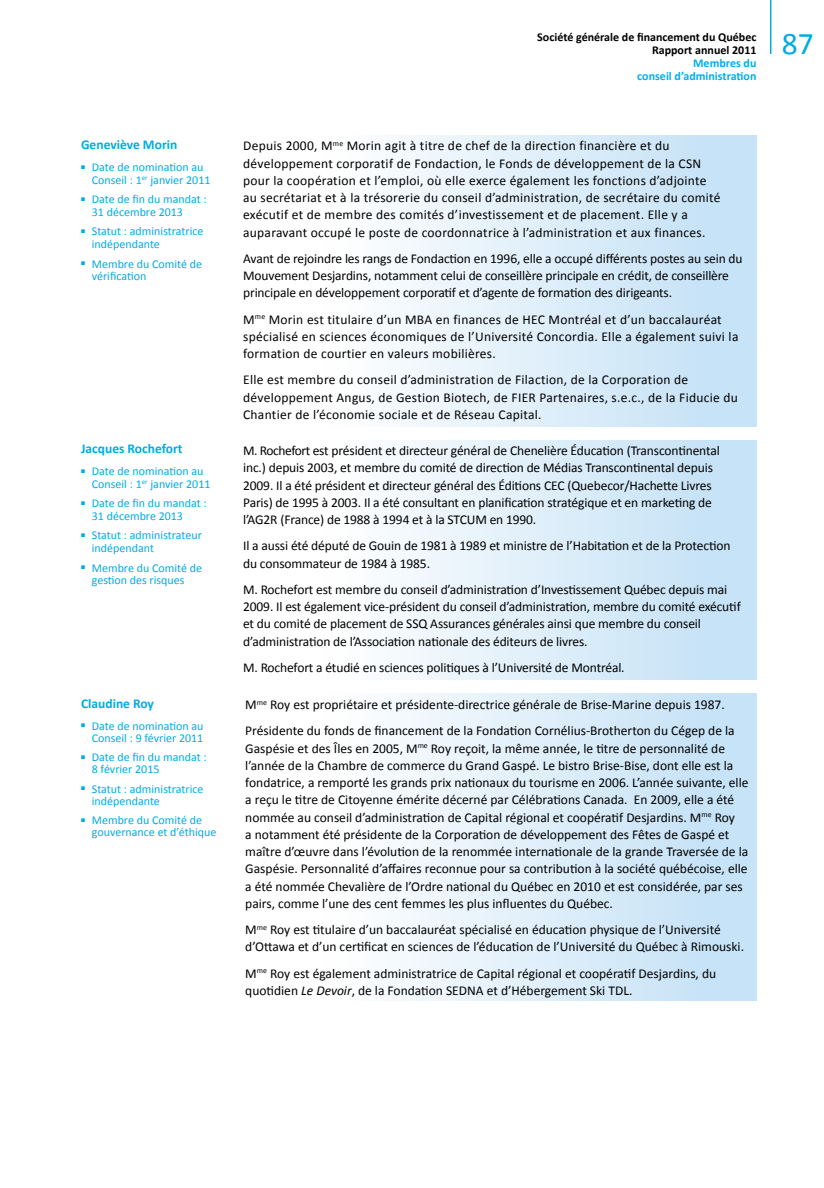
<style>
.page{position:relative;width:824px;height:1188px;background:#fff}
.page>*{position:absolute;margin:0;border:0;box-sizing:border-box;transform-origin:0 0}
.t1{font:31.5px "Calibri";color:#00abe6}
.t2{font:13.5px/17.2px "Calibri";color:#000}
.t3{font:13.5px/17.2px "Calibri";letter-spacing:.02em;color:#000}
.t4{font:700 13.5px "Calibri";color:#00abe6}
.t5{font:12px/12.8px "Calibri";color:#00abe6}
.t6{font:700 12px/12.8px "Calibri";color:#000;text-align:right}
.t7{font:700 12px/12.8px "Calibri";color:#00aeef;text-align:right}
.s1{font-style:italic}
</style>
<div class="page">
<hr style="left:770px;top:0;width:1px;height:54px;background:#00abe6">
<div style="left:325px;top:135px;width:431px;height:292px;background:linear-gradient(to right,#fffffe,#c1e0f6)"></div>
<div style="left:325px;top:440px;width:431px;height:239px;background:linear-gradient(to right,#fffffe,#c1e0f6)"></div>
<div style="left:325px;top:693px;width:431px;height:308px;background:linear-gradient(to right,#fffffe,#c1e0f6)"></div>
<p class="t4" style="left:81px;top:136px;width:98px">Geneviève Morin</p>
<p class="t5" style="left:92px;top:160px;width:120px;text-indent:-11px">■ Date de nomination au<br>Conseil : 1<sup>er</sup> janvier 2011</p>
<p class="t5" style="left:92px;top:192px;width:116px;text-indent:-11px">■ Date de fin du mandat :<br>31 décembre 2013</p>
<p class="t5" style="left:92px;top:225px;width:113px;text-indent:-11px">■ Statut : administratrice indépendante</p>
<p class="t5" style="left:92px;top:257px;width:112px;text-indent:-11px">■ Membre du Comité de vérification</p>
<p class="t4" style="left:81px;top:440px;width:103px">Jacques Rochefort</p>
<p class="t5" style="left:92px;top:464px;width:120px;text-indent:-11px">■ Date de nomination au<br>Conseil : 1<sup>er</sup> janvier 2011</p>
<p class="t5" style="left:92px;top:496px;width:116px;text-indent:-11px">■ Date de fin du mandat :<br>31 décembre 2013</p>
<p class="t5" style="left:92px;top:529px;width:111px;text-indent:-11px">■ Statut : administrateur indépendant</p>
<p class="t5" style="left:81px;top:561px;width:122px;text-align:center">■ Membre du Comité de gestion des risques</p>
<p class="t4" style="left:81px;top:695px;width:74px">Claudine Roy</p>
<p class="t5" style="left:81px;top:719px;width:124px;line-height:12px;text-align:right">■ Date de nomination au<br>Conseil : 9 février 2011</p>
<p class="t5" style="left:92px;top:751px;width:116px;line-height:12px;text-indent:-11px">■ Date de fin du mandat :<br>8 février 2015</p>
<p class="t5" style="left:92px;top:782px;width:113px;line-height:12px;text-indent:-11px">■ Statut : administratrice indépendante</p>
<p class="t5" style="left:92px;top:814px;width:126px;line-height:12px;text-indent:-11px">■ Membre du Comité de gouvernance et d’éthique</p>
<p class="t6" style="left:537px;top:30px;width:221px">Société générale de financement du Québec<br>Rapport annuel 2011</p>
<h1 class="t1" style="left:781px;top:24px;width:33px">87</h1>
<p class="t7" style="left:637px;top:57px;width:121px">Membres du<br>conseil d’administration</p>
<p class="t3" style="left:243px;top:137px;width:479px">Depuis 2000, M<sup>me</sup> Morin agit à titre de chef de la direction financière et du développement corporatif de Fondaction, le Fonds de développement de la CSN pour la coopération et l’emploi, où elle exerce également les fonctions d’adjointe au secrétariat et à la trésorerie du conseil d’administration, de secrétaire du comité exécutif et de membre des comités d’investissement et de placement. Elle y a auparavant occupé le poste de coordonnatrice à l’administration et aux finances.</p>
<p class="t2" style="left:243px;top:249px;width:501px">Avant de rejoindre les rangs de Fondaction en 1996, elle a occupé différents postes au sein du<br>Mouvement Desjardins, notamment celui de conseillère principale en crédit, de conseillère principale en développement corporatif et d’agente de formation des dirigeants.</p>
<p class="t3" style="left:243px;top:310px;width:497px">M<sup>me</sup> Morin est titulaire d’un MBA en finances de H EC Montréal et d’un baccalauréat spécialisé en sciences économiques de l’Université Concordia. Elle a également suivi la formation de courtier en valeurs mobilières.</p>
<p class="t3" style="left:243px;top:371px;width:496px">Elle est membre du conseil d’administration de Filaction, de la Corporation de développement Angus, de Gestion Biotech, de FIER Partenaires, s.e.c., de la Fiducie du<br>Chantier de l’économie sociale et de Réseau Capital.</p>
<p class="t2" style="left:243px;top:441px;width:478px">M. Rochefort est président et directeur général de Chenelière Éducation (Transcontinental inc.) depuis 2003, et membre du comité de direction de Médias Transcontinental depuis 2009. Il a été président et directeur général des Éditions CEC (Quebecor/H achette Livres Paris) de 1995 à 2003. Il a été consultant en planification stratégique et en marketing de l’AG2R (France) de 1988 à 1994 et à la STCUM en 1990.</p>
<p class="t2" style="left:243px;top:537px;width:489px">Il a aussi été député de Gouin de 1981 à 1989 et ministre de l’Habitation et de la Protection du consommateur de 1984 à 1985.</p>
<p class="t2" style="left:243px;top:580px;width:499px">M. Rochefort est membre du conseil d’administration d’Investissement Québec depuis mai 2009. Il est également vice-président du conseil d’administration, membre du comité exécutif et du comité de placement de SSQ Assurances générales ainsi que membre du conseil d’administration de l’Association nationale des éditeurs de livres.</p>
<p class="t2" style="left:243px;top:658px;width:383px">M. Rochefort a étudié en sciences politiques à l’Université de Montréal.</p>
<p class="t2" style="left:245px;top:691px;width:491px;line-height:26.2px">M<sup>me</sup> Roy est propriétaire et présidente-directrice générale de Brise-Marine depuis 1987.<br>Présidente du fonds de financement de la Fondation Cornélius-Brotherton du Cégep de la</p>
<p class="t2" style="left:245px;top:739px;width:504px">Gaspésie et des Îles en 2005, M<sup>me</sup> Roy reçoit, la même année, le titre de personnalité de l’année de la Chambre de commerce du Grand Gaspé. Le bistro Brise-Bise, dont elle est la fondatrice, a remporté les grands prix nationaux du tourisme en 2006. L’année suivante, elle a reçu le titre de Citoyenne émérite décerné par Célébrations Canada. En 2009, elle a été nommée au conseil d’administration de Capital régional et coopératif Desjardins. M<sup>me</sup> Roy<br>a notamment été présidente de la Corporation de développement des Fêtes de Gaspé et maître d’œuvre dans l’évolution de la renommée internationale de la grande Traversée de la Gaspésie. Personnalité d’affaires reconnue pour sa contribution à la société québécoise, elle a été nommée Chevalière de l’Ordre national du Québec en 2010 et est considérée, par ses pairs, comme l’une des cent femmes les plus influentes du Québec.</p>
<p class="t2" style="left:245px;top:920px;width:500px">M<sup>me</sup> Roy est titulaire d’un baccalauréat spécialisé en éducation physique de l’Université d’Ottawa et d’un certificat en sciences de l’éducation de l’Université du Québec à Rimouski.</p>
<p class="t2" style="left:245px;top:964px;width:472px">M<sup>me</sup> Roy est également administratrice de Capital régional et coopératif Desjardins, du quotidien <span class="s1">Le Devoir</span>, de la Fondation SEDNA et d’Hébergement Ski TDL.</p>
</div>
